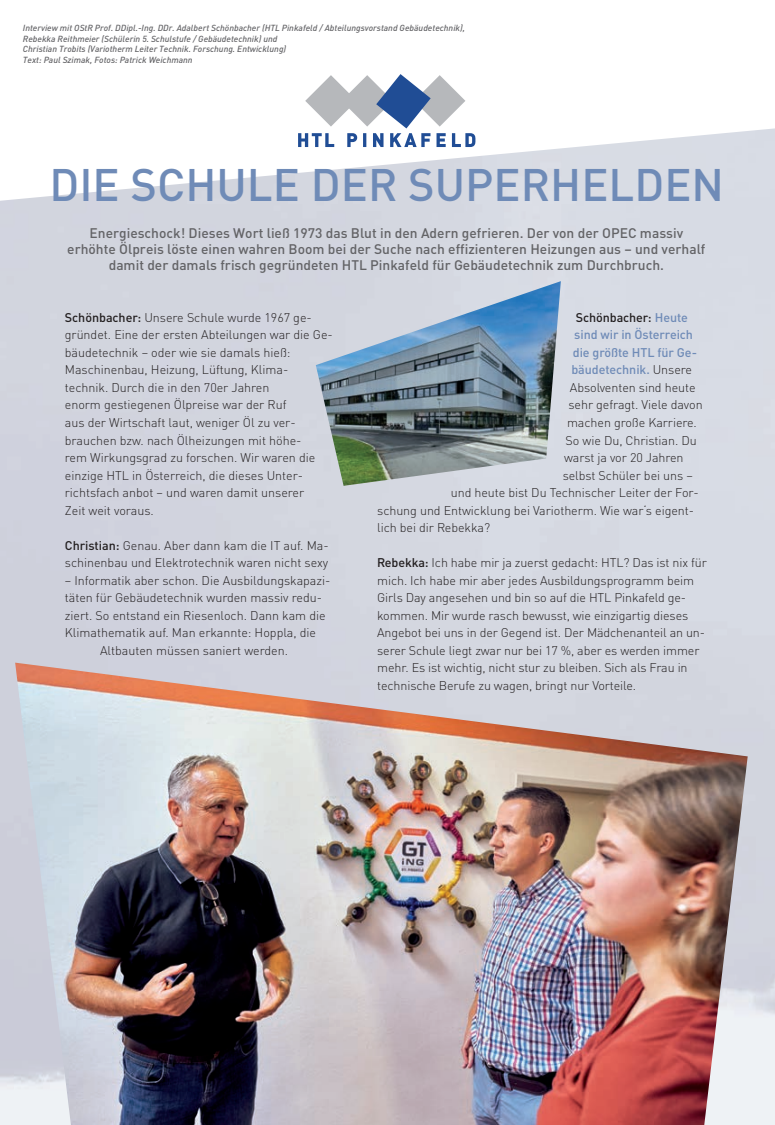
<style>
.page{position:relative;width:775px;height:1125px;background:#fff}
.page>*{position:absolute;margin:0;border:0;box-sizing:border-box;transform-origin:0 0}
.t1{font:500 45px "DIN Pro";color:#6f8bb7}
.t2{font:500 13.75px/16.4px "DIN Pro";color:#636366;text-align:center}
.t3{font:300 12.5px/17.5px "DIN Pro";letter-spacing:-.005em;color:#231f20}
.t4{font:500 12.5px "DIN Pro";letter-spacing:-.005em;color:#6f8bb7}
.t5{font:500 12.5px "DIN Pro";letter-spacing:-.005em;color:#231f20}
.t6{font:italic 500 8.75px/10.5px "DIN Pro";color:#636366}
.s1{font-weight:500}
.s2{color:#6f8bb7}
.s3{font-weight:300;color:#231f20}
</style>
<div class="page">
<img style="left:0;top:128px;width:774px;height:996px">
<img style="left:15px;top:662px;width:732px;height:462px">
<img style="left:315px;top:281px;width:245px;height:205px">
<svg style="left:298px;top:74px;width:177px;height:73px"></svg>
<p class="t6" style="left:23px;top:23px;width:443px">Interview mit OStR Prof. DDipl.-Ing. DDr. Adalbert Schönbacher (HTL Pinkafeld / Abteilungsvorstand Gebäudetechnik), Rebekka Reithmeier (Schülerin 5. Schulstufe / Gebäudetechnik) und<br>Christian Trobits (Variotherm Leiter Technik. Forschung. Entwicklung)<br>Text: Paul Szimak, Fotos: Patrick Weichmann</p>
<h1 class="t1" style="left:49px;top:149px;width:676px">DIE SCHULE DER SUPERHELDEN</h1>
<p class="t2" style="left:67px;top:223px;width:639px">Energieschock! Dieses Wort ließ 1973 das Blut in den Adern gefrieren. Der von der OPEC massiv erhöhte Ölpreis löste einen wahren Boom bei der Suche nach effizienteren Heizungen aus – und verhalf damit der damals frisch gegründeten HTL Pinkafeld für Gebäudetechnik zum Durchbruch.</p>
<p class="t3" style="left:65px;top:307px;width:269px"><span class="s1">Schönbacher:</span> Unsere Schule wurde 1967 ge&shy;gründet. Eine der ersten Abteilungen war die Ge&shy;bäudetechnik – oder wie sie damals hieß:<br>Maschinenbau, Heizung, Lüftung, Klima&shy;technik. Durch die in den 70er Jahren<br>enorm gestiegenen Ölpreise war der Ruf<br>aus der Wirtschaft laut, weniger Öl zu ver&shy;brauchen bzw. nach Ölheizungen mit höhe-<br>rem Wirkungsgrad zu forschen. Wir waren die einzige HTL in Österreich, die dieses Unter&shy;richtsfach anbot – und waren damit unserer<br>Zeit weit voraus.</p>
<p class="t3" style="left:65px;top:535px;width:265px"><span class="s1">Christian:</span> Genau. Aber dann kam die IT auf. Ma&shy;schinenbau und Elektrotechnik waren nicht sexy</p>
<p class="t3" style="left:65px;top:570px;width:267px">– Informatik aber schon. Die Ausbildungskapazi-</p>
<p class="t3" style="left:65px;top:587px;width:258px">täten für Gebäudetechnik wurden massiv redu-</p>
<p class="t3" style="left:65px;top:605px;width:262px">ziert. So entstand ein Riesenloch. Dann kam die</p>
<p class="t3" style="left:65px;top:622px;width:253px">Klimathematik auf. Man erkannte: Hoppla, die</p>
<p class="t3" style="left:100px;top:640px;width:189px">Altbauten müssen saniert werden.</p>
<p class="t5" style="left:575px;top:307px;width:114px">Schönbacher: <span class="s2">Heute</span></p>
<p class="t4" style="left:574px;top:325px;width:120px">sind wir in Österreich</p>
<p class="t4" style="left:572px;top:342px;width:126px">die größte HTL für Ge-</p>
<p class="t4" style="left:571px;top:360px;width:122px">bäudetechnik. <span class="s3">Unsere</span></p>
<p class="t3" style="left:569px;top:377px;width:127px">Absolventen sind heute</p>
<p class="t3" style="left:568px;top:395px;width:136px">sehr gefragt. Viele davon</p>
<p class="t3" style="left:566px;top:412px;width:131px">machen große Karriere.</p>
<p class="t3" style="left:565px;top:430px;width:133px">So wie Du, Christian. Du</p>
<p class="t3" style="left:563px;top:447px;width:121px">warst ja vor 20 Jahren</p>
<p class="t3" style="left:562px;top:465px;width:131px">selbst Schüler bei uns –</p>
<p class="t3" style="left:450px;top:482px;width:249px">und heute bist Du Technischer Leiter der For-</p>
<p class="t3" style="left:377px;top:500px;width:318px">schung und Entwicklung bei Variotherm. Wie war‘s eigent-</p>
<p class="t3" style="left:377px;top:517px;width:114px">lich bei dir Rebekka?</p>
<p class="t3" style="left:377px;top:552px;width:331px"><span class="s1">Rebekka:</span> Ich habe mir ja zuerst gedacht: HTL? Das ist nix für mich. Ich habe mir aber jedes Ausbildungsprogramm beim Girls Day angesehen und bin so auf die HTL Pinkafeld ge&shy;kommen. Mir wurde rasch bewusst, wie einzigartig dieses Angebot bei uns in der Gegend ist. Der Mädchenanteil an un&shy;serer Schule liegt zwar nur bei 17 %, aber es werden immer mehr. Es ist wichtig, nicht stur zu bleiben. Sich als Frau in technische Berufe zu wagen, bringt nur Vorteile.</p>
</div>
